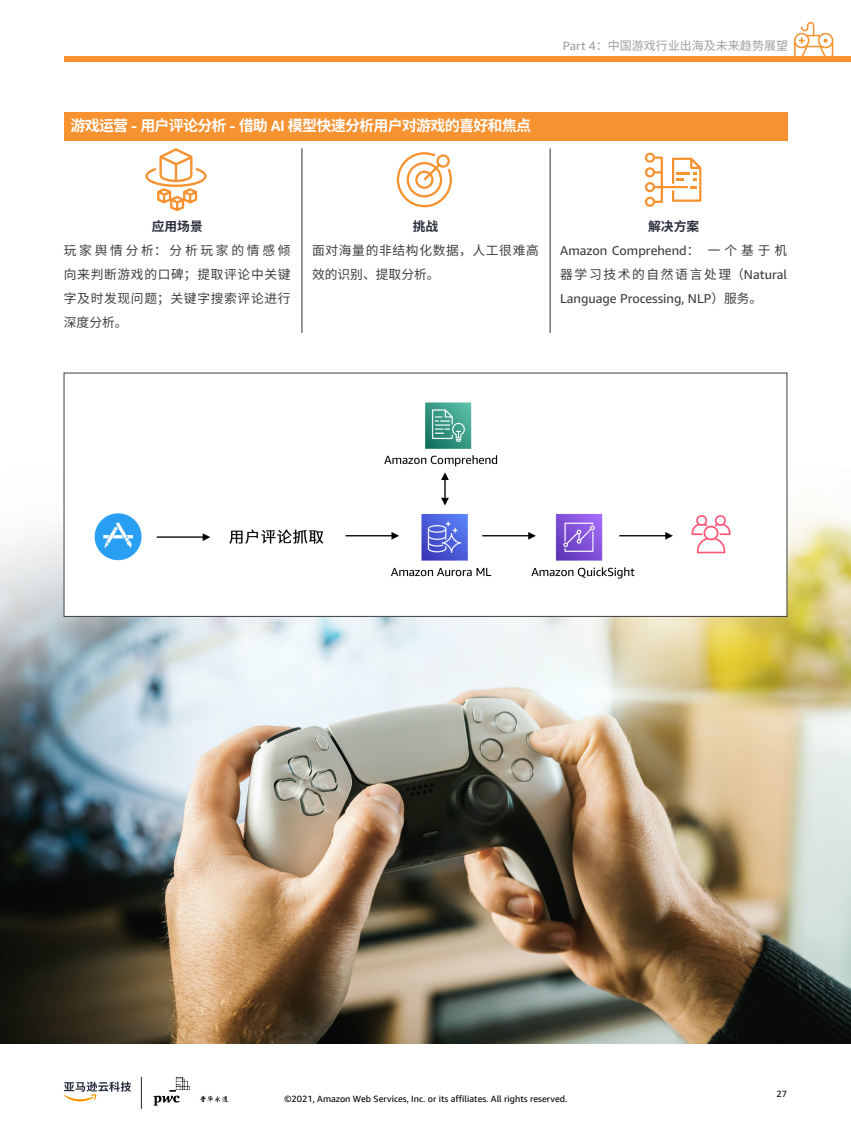
<style>
.page{position:relative;width:851px;height:1127px;background:#fff}
.page>*{position:absolute;margin:0;border:0;box-sizing:border-box;transform-origin:0 0}
.t1{font:700 15px "Source Han Sans CN";letter-spacing:-.05em;color:#fff}
.t2{font:12.75px/24px "Source Han Sans CN";letter-spacing:.05em;color:#3e3e3f;text-align:justify}
.t3{font:12.75px "Amazon Ember";color:#3e3e3f}
.t4{font:12.75px "Source Han Sans CN";letter-spacing:.125em;color:#3e3e3f}
.t5{font:700 12.75px "Source Han Sans CN";color:#2b2f3d}
.t6{font:12px "Source Han Sans CN";color:#9d9fa2}
.t7{font:9px "Amazon Ember";color:#000}
.s1{font-family:"Amazon Ember"}
.s2{font-family:"Source Han Sans CN"}
</style>
<div class="page">
<div style="left:64px;top:57px;width:786px;height:5px;background:#f69230"></div>
<svg style="left:63px;top:1081px;width:68px;height:20px"></svg>
<hr style="left:141px;top:1077px;width:1px;height:32px;background:#231f20">
<img style="left:153px;top:1077px;width:75px;height:28px">
<svg style="left:793px;top:22px;width:40px;height:35px"></svg>
<img style="left:0;top:372px;width:850px;height:672px">
<div style="left:64px;top:373px;width:722px;height:243px;background:#fff"></div>
<img style="left:94px;top:402px;width:637px;height:177px">
<div style="left:64px;top:373px;width:723px;height:244px;border:1px solid #3e3e3f"></div>
<div style="left:64px;top:112px;width:723px;height:28px;background:#f69230"></div>
<svg style="left:644px;top:153px;width:57px;height:54px"></svg>
<svg style="left:145px;top:148px;width:61px;height:63px"></svg>
<svg style="left:397px;top:152px;width:55px;height:55px"></svg>
<hr style="left:301px;top:148px;width:1px;height:185px;background:#2b2f3d">
<hr style="left:549px;top:148px;width:1px;height:185px;background:#2b2f3d">
<p class="t1" style="left:70px;top:117px;width:462px">游戏运营 <span class="s1">-</span> 用户评论分析 <span class="s1">-</span> 借助 <span class="s1">AI</span> 模型快速分析用户对游戏的喜好和焦点</p>
<p class="t6" style="left:562px;top:39px;width:227px"><span class="s1">Part 4</span>：中国游戏行业出海及未来趋势展望</p>
<p class="t5" style="left:152px;top:219px;width:52px">应用场景</p>
<p class="t2" style="left:64px;top:239px;width:228px">玩家舆情分析：分析玩家的情感倾向来判断游戏的口碑；提取评论中关键字及时发现问题；关键字搜索评论进行深度分析。</p>
<p class="t5" style="left:412px;top:219px;width:27px">挑战</p>
<p class="t2" style="left:312px;top:239px;width:228px">面对海量的非结构化数据，人工很难高效的识别、提取分析。</p>
<p class="t5" style="left:648px;top:219px;width:52px">解决方案</p>
<p class="t3" style="left:560px;top:243px;width:228px">Amazon Comprehend<span class="s2">： 一个基于机</span></p>
<p class="t4" style="left:560px;top:267px;width:228px">器学习技术的自然语言处理（<span class="s1">Natural</span></p>
<p class="t3" style="left:560px;top:291px;width:204px">Language Processing, NLP<span class="s2">）服务。</span></p>
<p class="t7" style="left:284px;top:1093px;width:284px">©2021, Amazon Web Services, Inc. or its affiliates. All rights reserved.</p>
<p class="t7" style="left:776px;top:1088px;width:12px">27</p>
</div>
